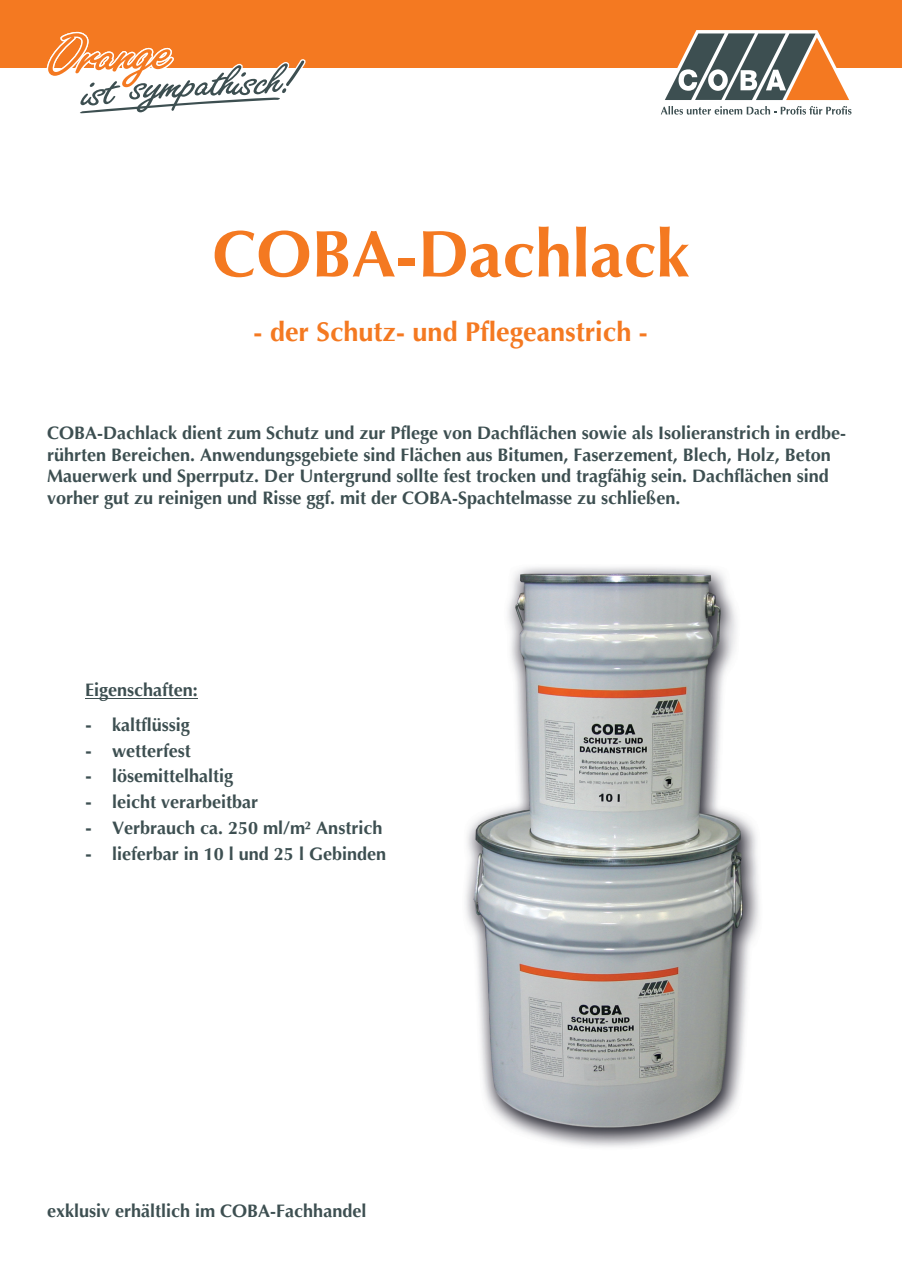
<style>
.page{position:relative;width:902px;height:1272px;background:#fff}
.page>*{position:absolute;margin:0;border:0;box-sizing:border-box;transform-origin:0 0}
.t1{font:700 66px "Optima";color:#f47921}
.t2{font:700 27px "Optima";color:#f47921}
.t3{font:700 18px/21.6px "Optima";color:#3d4f51}
.s1{font-family:"Arial"}
</style>
<div class="page">
<hr style="left:85px;top:697px;width:113px;height:1px;background:#3d4f51">
<img style="left:465px;top:567px;width:295px;height:580px">
<div style="left:0;top:0;width:901px;height:67px;background:#f47921"></div>
<hr style="left:0;top:67px;width:901px;height:1px;background:#f47921">
<svg style="left:47px;top:32px;width:258px;height:82px"></svg>
<svg style="left:661px;top:30px;width:191px;height:85px"></svg>
<h1 class="t1" style="left:212px;top:216px;width:478px">COBA-Dachlack</h1>
<h2 class="t2" style="left:253px;top:316px;width:396px">- der Schutz- und Pflegeanstrich -</h2>
<p class="t3" style="left:47px;top:422px;width:800px">COBA-Dachlack dient zum Schutz und zur Pflege von Dachflächen sowie als Isolieranstrich in erdbe&shy;rührten Bereichen. Anwendungsgebiete sind Flächen aus Bitumen, Faserzement, Blech, Holz, Beton Mauerwerk und Sperrputz. Der Untergrund sollte fest trocken und tragfähig sein. Dachflächen sind vorher gut zu reinigen und Risse ggf. mit der COBA-Spachtelmasse zu schließen.</p>
<p class="t3" style="left:85px;top:679px;width:114px">Eigenschaften:</p>
<p class="t3" style="left:85px;top:714px;width:106px"><span class="s1">-</span> kaltflüssig</p>
<p class="t3" style="left:85px;top:740px;width:107px"><span class="s1">-</span> wetterfest</p>
<p class="t3" style="left:85px;top:766px;width:150px"><span class="s1">-</span> lösemittelhaltig</p>
<p class="t3" style="left:85px;top:791px;width:175px"><span class="s1">-</span> leicht verarbeitbar</p>
<p class="t3" style="left:85px;top:817px;width:299px"><span class="s1">-</span> Verbrauch ca. 250 ml/m² Anstrich</p>
<p class="t3" style="left:85px;top:843px;width:302px"><span class="s1">-</span> lieferbar in 10 l und 25 l Gebinden</p>
<p class="t3" style="left:47px;top:1200px;width:321px">exklusiv erhältlich im COBA-Fachhandel</p>
</div>
